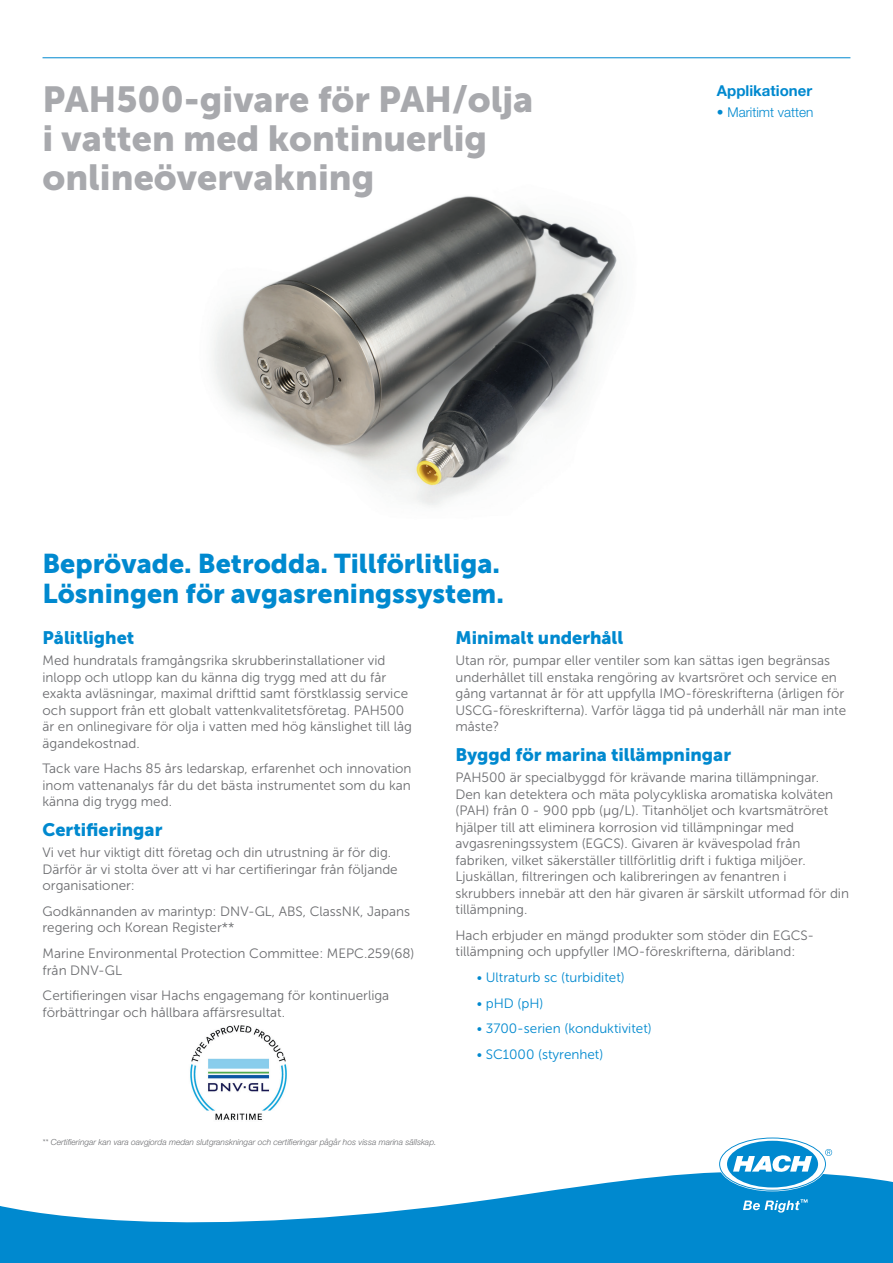
<style>
.page{position:relative;width:893px;height:1263px;background:#fff}
.page>*{position:absolute;margin:0;border:0;box-sizing:border-box;transform-origin:0 0}
.Head_1{font:36px/39px "Museo Sans 900";color:#a8a9ad}
.Head_2_USP{font:27px/30px "Museo Sans 900";color:#0089cf}
.Head_2{font:18px "Museo Sans 900";color:#0089cf}
.Head_3{font:700 15px "Helvetica Neue LTW1 G";color:#0089cf}
.Text_1_Gray{font:13.5px/16.5px "Museo Sans 300";color:#6c6d70}
.Text_1_Gray-2{font:13.5px "Museo Sans 300";color:#0089cf}
.Text_1_Color{font:300 13.5px "Helvetica Neue LTW1 G";color:#0089cf}
.Footnote{font:italic 300 8.4px "Helvetica Neue LTW1 G";color:#6c6d70}
</style>
<div class="page">
<hr style="left:43px;top:57px;width:807px;height:1px;background:#0089cf">
<svg style="left:0;top:1172px;width:893px;height:91px;fill:#0089cf"></svg>
<svg style="left:720px;top:1138px;width:112px;height:52px"></svg>
<svg style="left:743px;top:1199px;width:64px;height:13px"></svg>
<img style="left:213px;top:196px;width:404px;height:311px">
<img style="left:190px;top:1025px;width:97px;height:95px">
<p class="Head_1" style="left:43px;top:80px;width:492px">PAH500-givare för PAH/olja i vatten med kontinuerlig onlineövervakning</p>
<p class="Head_2_USP" style="left:43px;top:548px;width:463px">Beprövade. Betrodda. Tillförlitliga.<br>Lösningen för avgasreningssystem.</p>
<p class="Head_3" style="left:717px;top:81px;width:97px">Applikationer</p>
<p class="Text_1_Color" style="left:717px;top:104px;width:98px">• Maritimt vatten</p>
<p class="Head_2" style="left:43px;top:628px;width:93px">Pålitlighet</p>
<p class="Text_1_Gray" style="left:43px;top:652px;width:371px">Med hundratals framgångsrika skrubberinstallationer vid inlopp och utlopp kan du känna dig trygg med att du får exakta avläsningar, maximal drifttid samt förstklassig service och support från ett globalt vattenkvalitetsföretag. PAH500 är en onlinegivare för olja i vatten med hög känslighet till låg ägandekostnad.</p>
<p class="Text_1_Gray" style="left:43px;top:760px;width:371px;text-align:justify">Tack vare Hachs 85 års ledarskap, erfarenhet och innovation inom vattenanalys får du det bästa instrumentet som du kan känna dig trygg med.</p>
<p class="Head_2" style="left:43px;top:820px;width:121px">Certifieringar</p>
<p class="Text_1_Gray" style="left:43px;top:844px;width:357px">Vi vet hur viktigt ditt företag och din utrustning är för dig.<br>Därför är vi stolta över att vi har certifieringar från följande organisationer:</p>
<p class="Text_1_Gray" style="left:43px;top:903px;width:369px">Godkännanden av marintyp: DNV-GL, ABS, ClassNK, Japans regering och Korean Register**</p>
<p class="Text_1_Gray" style="left:43px;top:945px;width:373px">Marine Environmental Protection Committee: MEPC.259(68) från DNV-GL</p>
<p class="Text_1_Gray" style="left:43px;top:987px;width:348px">Certifieringen visar Hachs engagemang för kontinuerliga förbättringar och hållbara affärsresultat.</p>
<p class="Head_2" style="left:455px;top:628px;width:169px">Minimalt underhåll</p>
<p class="Text_1_Gray" style="left:455px;top:652px;width:392px">Utan rör, pumpar eller ventiler som kan sättas igen begränsas underhållet till enstaka rengöring av kvartsröret och service en gång vartannat år för att uppfylla IMO-föreskrifterna (årligen för USCG-föreskrifterna). Varför lägga tid på underhåll när man inte måste?</p>
<p class="Head_2" style="left:455px;top:745px;width:277px">Byggd för marina tillämpningar</p>
<p class="Text_1_Gray" style="left:455px;top:769px;width:395px">PAH500 är specialbyggd för krävande marina tillämpningar.<br>Den kan detektera och mäta polycykliska aromatiska kolväten (PAH) från 0 - 900 ppb (µg/L). Titanhöljet och kvartsmätröret hjälper till att eliminera korrosion vid tillämpningar med avgasreningssystem (EGCS). Givaren är kvävespolad från fabriken, vilket säkerställer tillförlitlig drift i fuktiga miljöer.<br>Ljuskällan, filtreringen och kalibreringen av fenantren i skrubbers innebär att den här givaren är särskilt utformad för din tillämpning.</p>
<p class="Text_1_Gray" style="left:455px;top:927px;width:360px">Hach erbjuder en mängd produkter som stöder din EGCS&shy;tillämpning och uppfyller IMO-föreskrifterna, däribland:</p>
<p class="Text_1_Gray-2" style="left:477px;top:970px;width:150px">• Ultraturb sc (turbiditet)</p>
<p class="Text_1_Gray-2" style="left:477px;top:995px;width:68px">• pHD (pH)</p>
<p class="Text_1_Gray-2" style="left:477px;top:1021px;width:177px">• 3700-serien (konduktivitet)</p>
<p class="Text_1_Gray-2" style="left:477px;top:1047px;width:128px">• SC1000 (styrenhet)</p>
<p class="Footnote" style="left:43px;top:1137px;width:395px">** Certifieringar kan vara oavgjorda medan slutgranskningar och certifieringar pågår hos vissa marina sällskap.</p>
</div>
